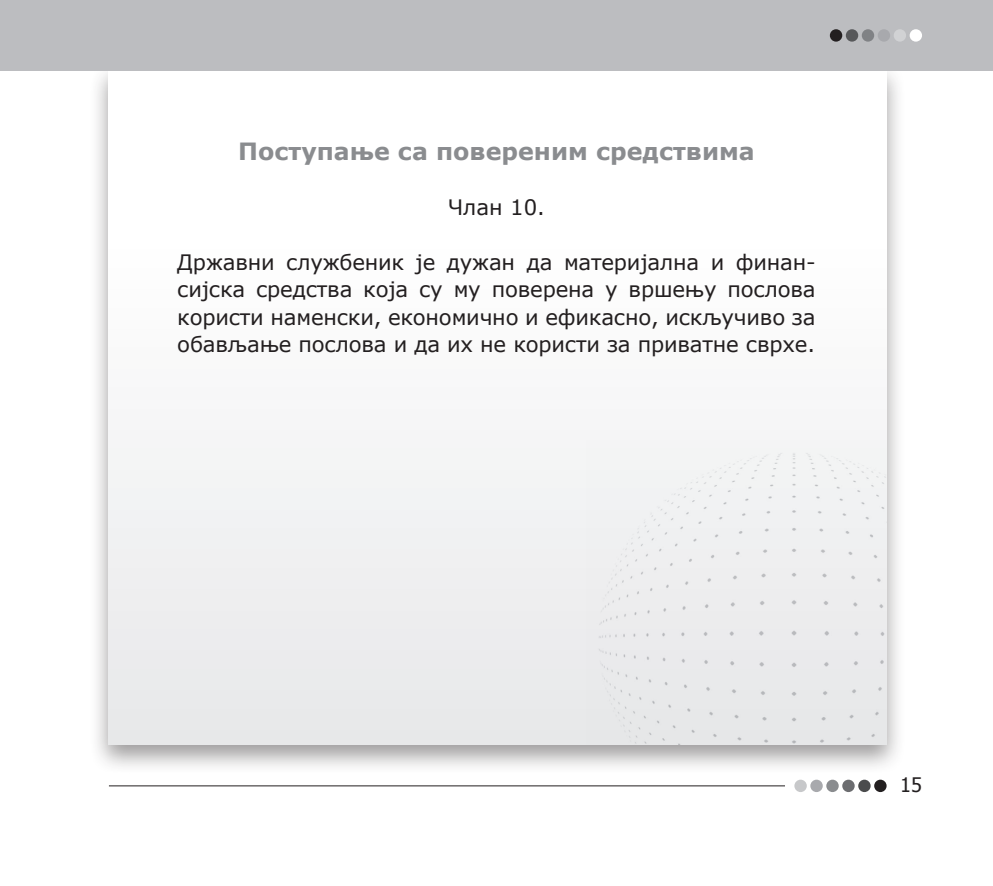
<style>
.page{position:relative;width:993px;height:886px;background:#fff}
.page>*{position:absolute;margin:0;border:0;box-sizing:border-box;transform-origin:0 0}
.Podnaslov{font:700 23.75px "Verdana Cyr";color:#8a8c8f}
.Tekst{font:21.25px/27.5px "Verdana Cyr";letter-spacing:-.01em;color:#231f20;text-align:justify}
.t1{font:20px "Tahoma";color:#231f20}
</style>
<div class="page">
<div style="left:89px;top:60px;width:846px;height:734px;background:#231f20;opacity:.45"></div>
<div style="left:109px;top:69px;width:777px;height:675px;background:linear-gradient(to bottom,#fff,#e8e9ea)"></div>
<div style="left:0;top:0;width:992px;height:71px;background:#bcbdc0"></div>
<div style="left:909px;top:29px;width:12px;height:13px;background:#fff;border-radius:50%"></div>
<div style="left:893px;top:29px;width:12px;height:13px;background:#d1d2d4;border-radius:50%"></div>
<div style="left:877px;top:29px;width:12px;height:13px;background:#a8a9ad;border-radius:50%"></div>
<div style="left:861px;top:29px;width:12px;height:13px;background:#808285;border-radius:50%"></div>
<div style="left:845px;top:29px;width:12px;height:13px;background:#57585a;border-radius:50%"></div>
<div style="left:829px;top:29px;width:13px;height:13px;background:#231f20;border-radius:50%"></div>
<div style="left:794px;top:780px;width:12px;height:12px;background:#c7c8ca;border-radius:50%"></div>
<div style="left:810px;top:780px;width:12px;height:12px;background:#a8a9ad;border-radius:50%"></div>
<div style="left:826px;top:780px;width:12px;height:12px;background:#8a8c8f;border-radius:50%"></div>
<div style="left:842px;top:780px;width:12px;height:12px;background:#6c6d70;border-radius:50%"></div>
<div style="left:857px;top:780px;width:13px;height:12px;background:#4b4c4d;border-radius:50%"></div>
<div style="left:873px;top:780px;width:13px;height:12px;background:#231f20;border-radius:50%"></div>
<hr style="left:109px;top:785px;width:675px;height:1px;background:#231f20">
<div style="left:573px;top:431px;width:313px;height:313px;background:#f4f4f5"></div>
<img style="left:586px;top:453px;width:300px;height:291px">
<p class="Podnaslov" style="left:238px;top:136px;width:518px">Поступање са повереним средствима</p>
<p class="Tekst" style="left:448px;top:193px;width:98px">Члан 10.</p>
<p class="Tekst" style="left:177px;top:248px;width:639px">Државни службеник је дужан да материјална и финан&shy;сијска средства која су му поверена у вршењу послова користи наменски, економично и ефикасно, искључиво за обављање послова и да их не користи за приватне сврхе.</p>
<p class="t1" style="left:900px;top:771px;width:23px">15</p>
</div>
